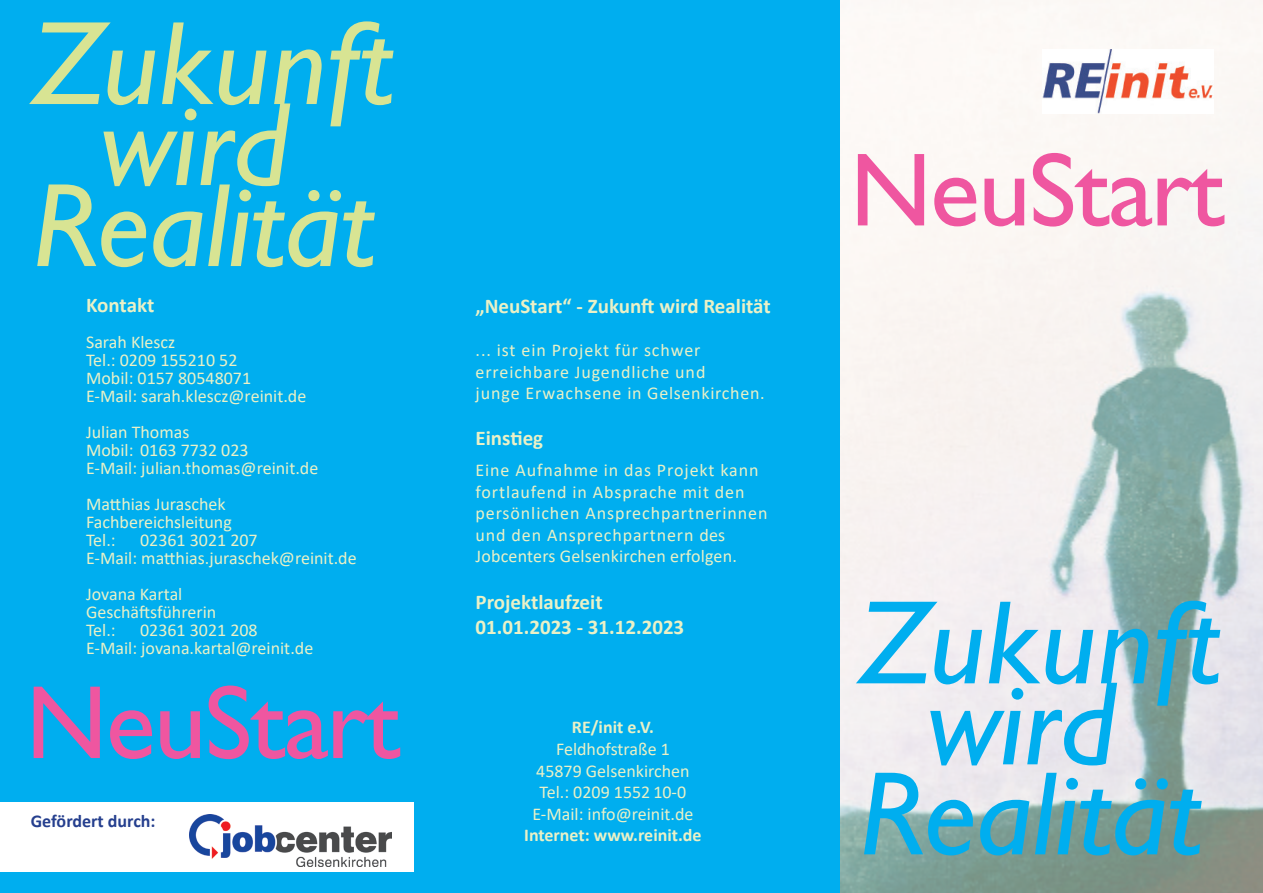
<style>
.page{position:relative;width:1263px;height:893px;background:#fff}
.page>*{position:absolute;margin:0;border:0;box-sizing:border-box;transform-origin:0 0}
.t1{font:italic 120px/90px "Gill Sans";color:#00aeef;text-align:center}
.t2{font:italic 120px "Gill Sans";color:#d8e493}
.t3{font:105px "Gill Sans";letter-spacing:-.02em;color:#ef56a0}
.t4{font:700 21px/25.2px "Calibri";color:#eaf1c7}
.t5{font:18px/18px "Calibri";color:#eaf1c7}
.t6{font:18px/21.6px "Calibri";letter-spacing:.05em;color:#eaf1c7}
.t7{font:700 18px "Calibri";color:#eaf1c7}
.t8{font:700 18px "Calibri";color:#253f8e}
</style>
<div class="page">
<div style="left:0;top:0;width:839px;height:893px;background:#00aeef"></div>
<div style="left:0;top:802px;width:414px;height:70px;background:#fff"></div>
<img style="left:840px;top:0;width:423px;height:893px">
<img style="left:1043px;top:50px;width:170px;height:64px">
<img style="left:190px;top:814px;width:201px;height:53px">
<h1 class="t2" style="left:33px;top:-5px;width:361px">Zukunft</h1>
<h1 class="t2" style="left:100px;top:76px;width:192px">wird</h1>
<h1 class="t2" style="left:33px;top:157px;width:343px">Realität</h1>
<p class="t4" style="left:86px;top:292px;width:70px">Kontakt</p>
<p class="t5" style="left:86px;top:332px;width:222px">Sarah Klescz<br>Tel.: 0209 155210 52<br>Mobil: 0157 80548071<br>E-Mail: sarah.klescz@reinit.de</p>
<p class="t5" style="left:86px;top:422px;width:234px">Julian Thomas<br>Mobil: 0163 7732 023<br>E-Mail: julian.thomas@reinit.de</p>
<p class="t5" style="left:86px;top:494px;width:147px">Matthias Juraschek<br>Fachbereichsleitung<br>Tel.:</p>
<p class="t5" style="left:86px;top:530px;width:272px;text-indent:54px">02361 3021 207<br>E-Mail: matthias.juraschek@reinit.de</p>
<p class="t5" style="left:86px;top:584px;width:132px">Jovana Kartal<br>Geschäftsführerin<br>Tel.:</p>
<p class="t5" style="left:86px;top:620px;width:229px;text-align:center">02361 3021 208<br>E-Mail: jovana.kartal@reinit.de</p>
<h2 class="t3" style="left:26px;top:663px;width:376px">NeuStart</h2>
<p class="t8" style="left:31px;top:808px;width:126px">Gefördert durch:</p>
<p class="t4" style="left:476px;top:293px;width:297px">„NeuStart“ - Zukunft wird Realität</p>
<p class="t6" style="left:476px;top:339px;width:291px">... ist ein Projekt für schwer erreichbare Jugendliche und<br>junge Erwachsene in Gelsenkirchen.</p>
<p class="t4" style="left:476px;top:425px;width:69px">Einstieg</p>
<p class="t6" style="left:476px;top:459px;width:293px">Eine Aufnahme in das Projekt kann fortlaufend in Absprache mit den persönlichen Ansprechpartnerinnen und den Ansprechpartnern des Jobcenters Gelsenkirchen erfolgen.</p>
<p class="t4" style="left:476px;top:589px;width:210px">Projektlaufzeit<br>01.01.2023 - 31.12.2023</p>
<p class="t7" style="left:572px;top:715px;width:83px">RE/init e.V.</p>
<p class="t5" style="left:532px;top:738px;width:163px;line-height:21.6px;text-align:center">Feldhofstraße 1<br>45879 Gelsenkirchen<br>Tel.: 0209 1552 10-0<br>E-Mail: info@reinit.de</p>
<p class="t7" style="left:524px;top:823px;width:179px">Internet: www.reinit.de</p>
<h2 class="t3" style="left:850px;top:130px;width:376px">NeuStart</h2>
<h1 class="t1" style="left:860px;top:599px;width:362px">Zukunft</h1>
<h1 class="t1" style="left:860px;top:680px;width:343px">wird<br>Realität</h1>
</div>
